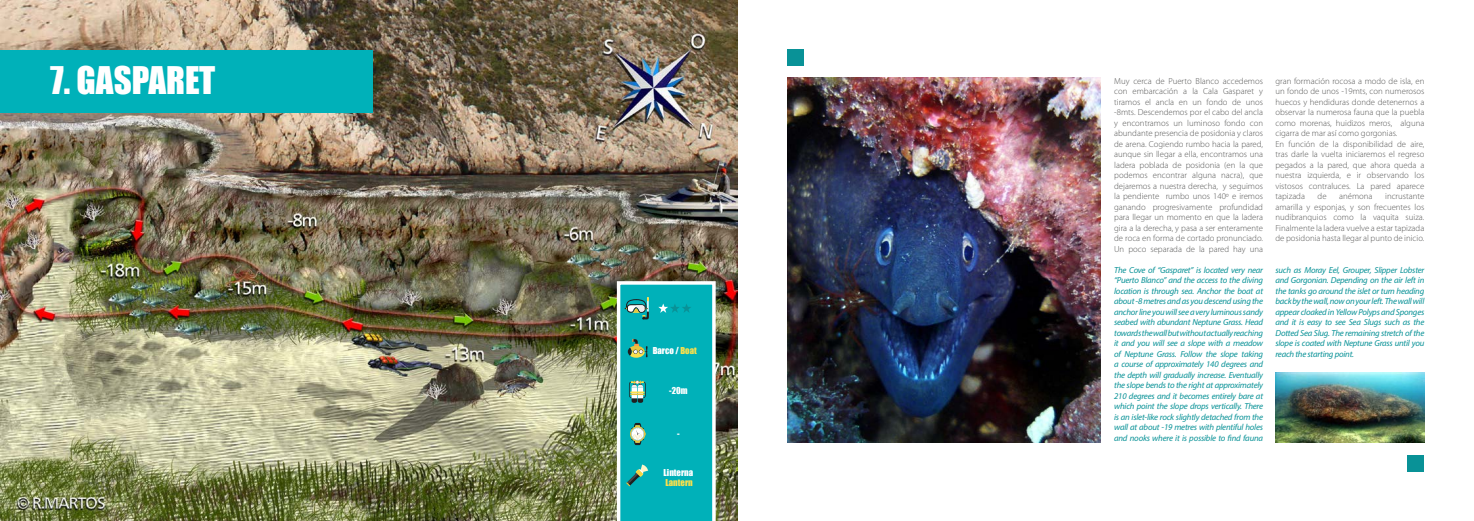
<style>
.page{position:relative;width:1474px;height:521px;background:#fff}
.page>*{position:absolute;margin:0;border:0;box-sizing:border-box;transform-origin:0 0}
.t1{font:35px "Impact";color:#fff}
.t2{font:300 8.75px/10.5px "Myriad Pro";color:#575756;text-align:justify}
.t3{font:italic 8.75px/10.5px "Myriad Pro";letter-spacing:-.025em;color:#099297;text-align:justify}
.t4{font:8.75px "Impact";color:#fff}
.t5{font:8.75px "Impact";color:#fae04d}
.s1{color:#fae04d}
</style>
<div class="page">
<img style="left:0;top:0;width:737px;height:521px">
<div style="left:0;top:50px;width:372px;height:62px;background:#00b1b9"></div>
<svg style="left:615px;top:279px;width:102px;height:242px;background:#12acaf"></svg>
<img style="left:787px;top:77px;width:313px;height:365px">
<img style="left:1275px;top:372px;width:149px;height:70px">
<div style="left:786px;top:50px;width:17px;height:16px;background:#099297"></div>
<div style="left:1407px;top:455px;width:17px;height:16px;background:#099297"></div>
<h1 class="t1" style="left:50px;top:53px;width:167px">7. GASPARET</h1>
<p class="t4" style="left:652px;top:344px;width:46px">Barco / <span class="s1">Boat</span></p>
<p class="t4" style="left:669px;top:384px;width:20px">-20m</p>
<p class="t4" style="left:677px;top:427px;width:4px">-</p>
<p class="t4" style="left:663px;top:466px;width:31px">Linterna</p>
<p class="t5" style="left:665px;top:476px;width:29px">Lantern</p>
<p class="t2" style="left:1114px;top:75px;width:150px">Muy cerca de Puerto Blanco accedemos con embarcación a la Cala Gasparet y tiramos el ancla en un fondo de unos -8mts. Descendemos por el cabo del ancla y encontramos un luminoso fondo con abundante presencia de posidonia y claros de arena. Cogiendo rumbo hacia la pared, aunque sin llegar a ella, encontramos una ladera poblada de posidonia (en la que podemos encontrar alguna nacra), que dejaremos a nuestra derecha, y seguimos la pendiente rumbo unos 140º e iremos ganando progresivamente profundidad para llegar un momento en que la ladera gira a la derecha, y pasa a ser enteramente de roca en forma de cortado pronunciado.<br>Un poco separada de la pared hay una</p>
<p class="t2" style="left:1275px;top:75px;width:150px;text-align:left">gran formación rocosa a modo de isla, en un fondo de unos -19mts, con numerosos huecos y hendiduras donde detenernos a observar la numerosa fauna que la puebla como morenas, huidizos meros, alguna cigarra de mar así como gorgonias.<br>En función de la disponibilidad de aire, tras darle la vuelta iniciaremos el regreso pegados a la pared, que ahora queda a nuestra izquierda, e ir observando los vistosos contraluces. La pared aparece tapizada</p>
<p class="t2" style="left:1317px;top:191px;width:11px">de</p>
<p class="t2" style="left:1339px;top:191px;width:35px">anémona</p>
<p class="t2" style="left:1275px;top:191px;width:150px;text-indent:110px">incrustante amarilla y esponjas, y son frecuentes los nudibranquios como la vaquita suiza.<br>Finalmente la ladera vuelve a estar tapizada de posidonia hasta llegar al punto de inicio.</p>
<p class="t3" style="left:1114px;top:264px;width:150px">The Cove of “Gasparet” is located very near “Puerto Blanco” and the access to the diving location is through sea. Anchor the boat at about -8 metres and as you descend using the anchor line you will see a very luminous sandy seabed with abundant Neptune Grass. Head towards the wall but without actually reaching it and you will see a slope with a meadow of Neptune Grass. Follow the slope taking a course of approximately 140 degrees and the depth will gradually increase. Eventually the slope bends to the right at approximately 210 degrees and it becomes entirely bare at which point the slope drops vertically. There is an islet-like rock slightly detached from the wall at about -19 metres with plentiful holes and nooks where it is possible to find fauna</p>
<p class="t3" style="left:1275px;top:264px;width:150px">such as Moray Eel, Grouper, Slipper Lobster and Gorgonian. Depending on the air left in the tanks go around the islet or turn heading back by the wall, now on your left. The wall will appear cloaked in Yellow Polyps and Sponges and it is easy to see Sea Slugs such as the Dotted Sea Slug. The remaining stretch of the slope is coated with Neptune Grass until you reach the starting point.</p>
</div>
